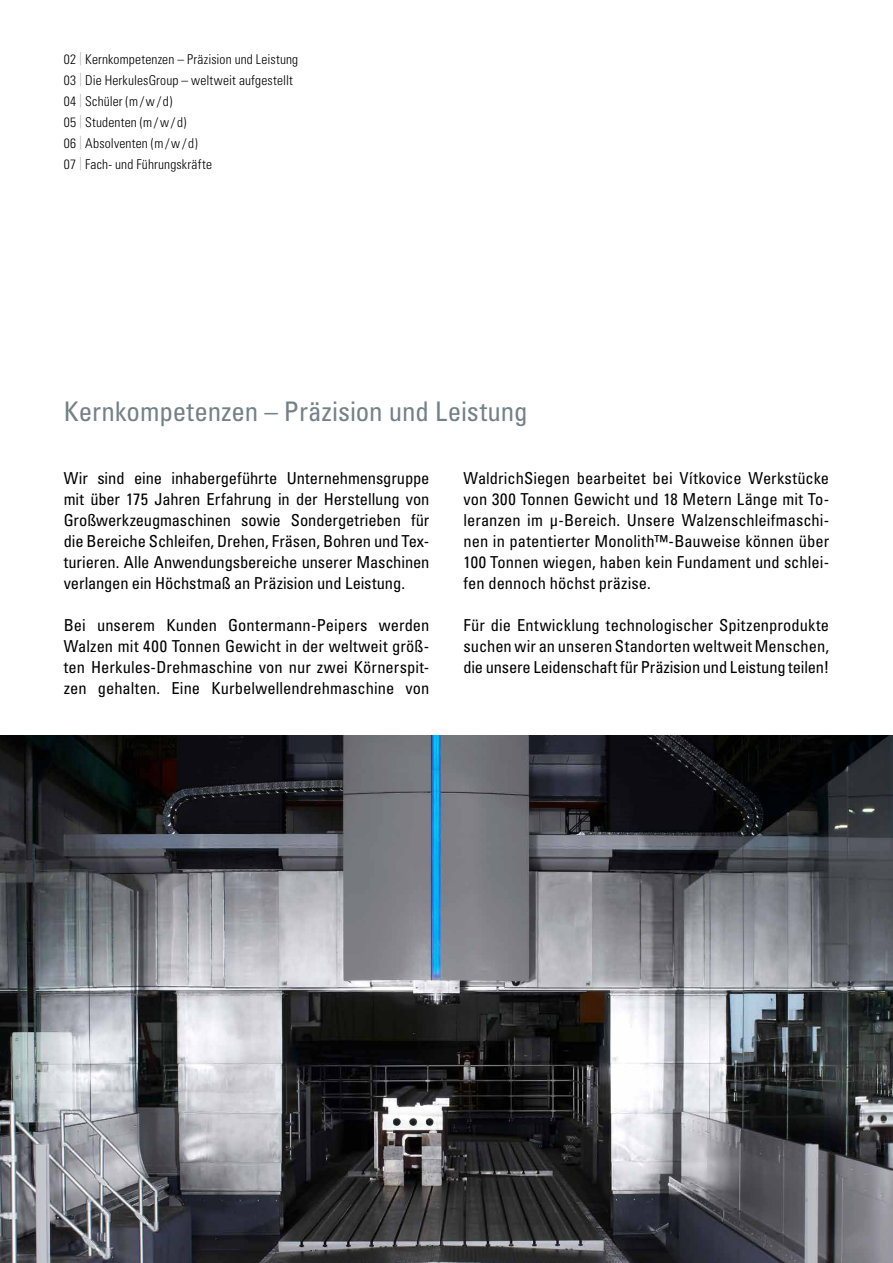
<style>
.page{position:relative;width:893px;height:1263px;background:#fff}
.page>*{position:absolute;margin:0;border:0;box-sizing:border-box;transform-origin:0 0}
.t1{font:condensed 27px "Univers";letter-spacing:-.005em;color:#748186}
.t2{font:condensed 16.5px/21px "Univers";color:#000;text-align:justify}
.t3{font:300 condensed 13.5px/21px "Univers";letter-spacing:.01em;color:#000}
.s1{color:#b1b4b4}
</style>
<div class="page">
<img style="left:0;top:736px;width:893px;height:527px">
<p class="t3" style="left:64px;top:49px;width:236px">02 <span class="s1">|</span> Kernkompetenzen – Präzision und Leistung<br>03 <span class="s1">|</span> Die HerkulesGroup – weltweit aufgestellt<br>04 <span class="s1">|</span> Schüler (m/w/d)<br>05 <span class="s1">|</span> Studenten (m/w/d)<br>06 <span class="s1">|</span> Absolventen (m/w/d)<br>07 <span class="s1">|</span> Fach- und Führungskräfte</p>
<h1 class="t1" style="left:64px;top:394px;width:465px">Kernkompetenzen – Präzision und Leistung</h1>
<p class="t2" style="left:64px;top:467px;width:367px">Wir sind eine inhabergeführte Unternehmensgruppe mit über 175 Jahren Erfahrung in der Herstellung von Großwerkzeugmaschinen sowie Sondergetrieben für die Bereiche Schleifen, Drehen, Fräsen, Bohren und Tex&shy;turieren. Alle Anwendungsbereiche unserer Maschinen verlangen ein Höchstmaß an Präzision und Leistung.</p>
<p class="t2" style="left:64px;top:614px;width:367px">Bei unserem Kunden Gontermann-Peipers werden Walzen mit 400 Tonnen Gewicht in der weltweit größ&shy;ten Herkules-Drehmaschine von nur zwei Körnerspit&shy;zen gehalten. Eine Kurbelwellendrehmaschine von</p>
<p class="t2" style="left:463px;top:467px;width:367px">WaldrichSiegen bearbeitet bei Vítkovice Werkstücke von 300 Tonnen Gewicht und 18 Metern Länge mit To&shy;leranzen im μ-Bereich. Unsere Walzenschleifmaschi&shy;nen in patentierter Monolith™-Bauweise können über 100 Tonnen wiegen, haben kein Fundament und schlei&shy;fen dennoch höchst präzise.</p>
<p class="t2" style="left:463px;top:614px;width:367px">Für die Entwicklung technologischer Spitzenprodukte suchen wir an unseren Standorten weltweit Menschen, die unsere Leidenschaft für Präzision und Leistung teilen!</p>
</div>
